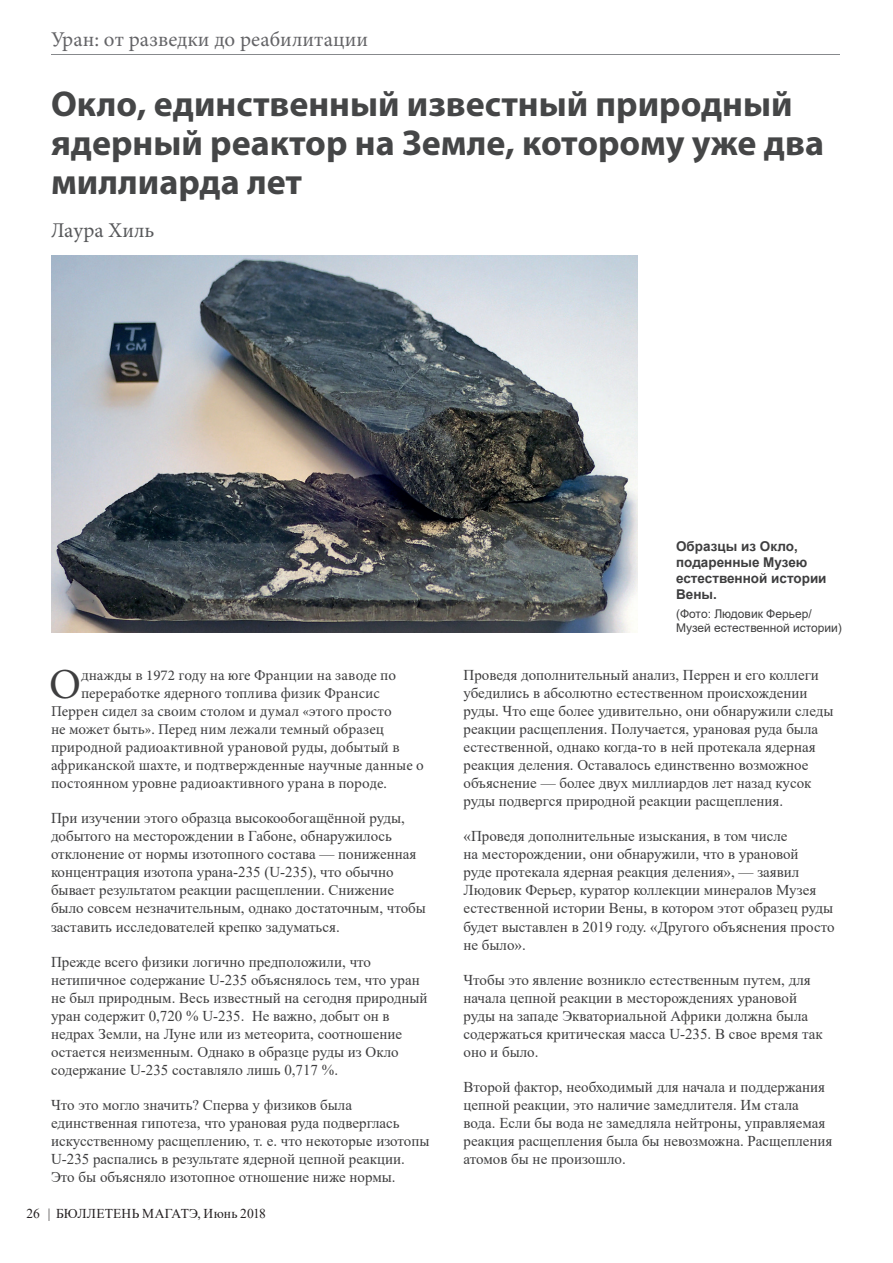
<style>
.page{position:relative;width:893px;height:1263px;background:#fff}
.page>*{position:absolute;margin:0;border:0;box-sizing:border-box;transform-origin:0 0}
.t1{font:42.75px "Minion Pro";color:#3e3e3f}
.t2{font:700 36px/39px "Myriad Pro";color:#454647}
.t3{font:21px "Minion Pro";letter-spacing:.005em;color:#636366}
.t4{font:21px "Minion Pro";color:#57585a}
.t5{font:15px/18px "Times New Roman";color:#3e3e3f}
.t6{font:15px "Minion Pro";color:#3e3e3f}
.t7{font:700 13.5px/16.2px "Arial";color:#3e3e3f}
.t8{font:13.5px "Times New Roman";letter-spacing:.005em;color:#231f20}
.t9{font:12px/14.4px "Arial";color:#3e3e3f}
.s1{font-family:"Times New Roman"}
</style>
<div class="page">
<hr style="left:51px;top:54px;width:789px;height:1px;background:#87898c">
<img style="left:51px;top:255px;width:587px;height:378px">
<h3 class="t3" style="left:51px;top:26px;width:319px">Уран: от разведки до реабилитации</h3>
<h2 class="t2" style="left:51px;top:83px;width:775px">Окло, единственный известный природный ядерный реактор на Земле, которому уже два миллиарда лет</h2>
<h3 class="t4" style="left:51px;top:216px;width:105px">Лаура Хиль</h3>
<h1 class="t1" style="left:49px;top:656px;width:33px">О</h1>
<p class="t6" style="left:81px;top:666px;width:316px"><span class="s1">д</span>нажды в 1972 году на юге Франции на заводе по</p>
<p class="t6" style="left:81px;top:684px;width:300px">переработке ядерного топлива физик Франсис</p>
<p class="t6" style="left:51px;top:702px;width:342px">Перрен сидел за своим столом и думал «этого просто</p>
<p class="t6" style="left:51px;top:720px;width:335px">не может быть». Перед ним лежали темный образец</p>
<p class="t6" style="left:51px;top:738px;width:350px">природной радиоактивной урановой руды, добытый в</p>
<p class="t6" style="left:51px;top:756px;width:374px">африканской шахте, и подтвержденные научные данные о</p>
<p class="t6" style="left:51px;top:774px;width:337px">постоянном уровне радиоактивного урана в породе.</p>
<p class="t5" style="left:51px;top:809px;width:376px">При изучении этого образца высокообогащённой руды, добытого на месторождении в Габоне, обнаружилось отклонение от нормы изотопного состава — пониженная концентрация изотопа урана-235 (U-235), что обычно бывает результатом реакции расщеплении. Снижение было совсем незначительным, однако достаточным, чтобы заставить исследователей крепко задуматься.</p>
<p class="t5" style="left:51px;top:952px;width:378px">Прежде всего физики логично предположили, что нетипичное содержание U-235 объяснялось тем, что уран не был природным. Весь известный на сегодня природный уран содержит 0,720 % U-235. Не важно, добыт он в недрах Земли, на Луне или из метеорита, соотношение остается неизменным. Однако в образце руды из Окло содержание U-235 составляло лишь 0,717 %.</p>
<p class="t5" style="left:51px;top:1095px;width:380px">Что это могло значить? Сперва у физиков была единственная гипотеза, что урановая руда подверглась искусственному расщеплению, т. е. что некоторые изотопы U-235 распались в результате ядерной цепной реакции.<br>Это бы объясняло изотопное отношение ниже нормы.</p>
<p class="t8" style="left:26px;top:1204px;width:241px">26 | БЮЛЛЕТЕНЬ МАГАТЭ, Июнь 2018</p>
<p class="t7" style="left:676px;top:538px;width:152px">Образцы из Окло, подаренные Музею естественной истории<br>Вены.</p>
<p class="t9" style="left:676px;top:606px;width:167px">(Фото: Людовик Ферьер/<br>Музей естественной истории)</p>
<p class="t5" style="left:463px;top:666px;width:372px">Проведя дополнительный анализ, Перрен и его коллеги убедились в абсолютно естественном происхождении руды. Что еще более удивительно, они обнаружили следы реакции расщепления. Получается, урановая руда была естественной, однако когда-то в ней протекала ядерная реакция деления. Оставалось единственно возможное объяснение — более двух миллиардов лет назад кусок руды подвергся природной реакции расщепления.</p>
<p class="t5" style="left:463px;top:827px;width:373px">«Проведя дополнительные изыскания, в том числе<br>на месторождении, они обнаружили, что в урановой<br>руде протекала ядерная реакция деления», — заявил Людовик Ферьер, куратор коллекции минералов Музея естественной истории Вены, в котором этот образец руды будет выставлен в 2019 году. «Другого объяснения просто не было».</p>
<p class="t5" style="left:463px;top:970px;width:361px">Чтобы это явление возникло естественным путем, для начала цепной реакции в месторождениях урановой руды на западе Экваториальной Африки должна была содержаться критическая масса U-235. В свое время так оно и было.</p>
<p class="t5" style="left:463px;top:1077px;width:370px">Второй фактор, необходимый для начала и поддержания цепной реакции, это наличие замедлителя. Им стала вода. Если бы вода не замедляла нейтроны, управляемая реакция расщепления была бы невозможна. Расщепления атомов бы не произошло.</p>
</div>
